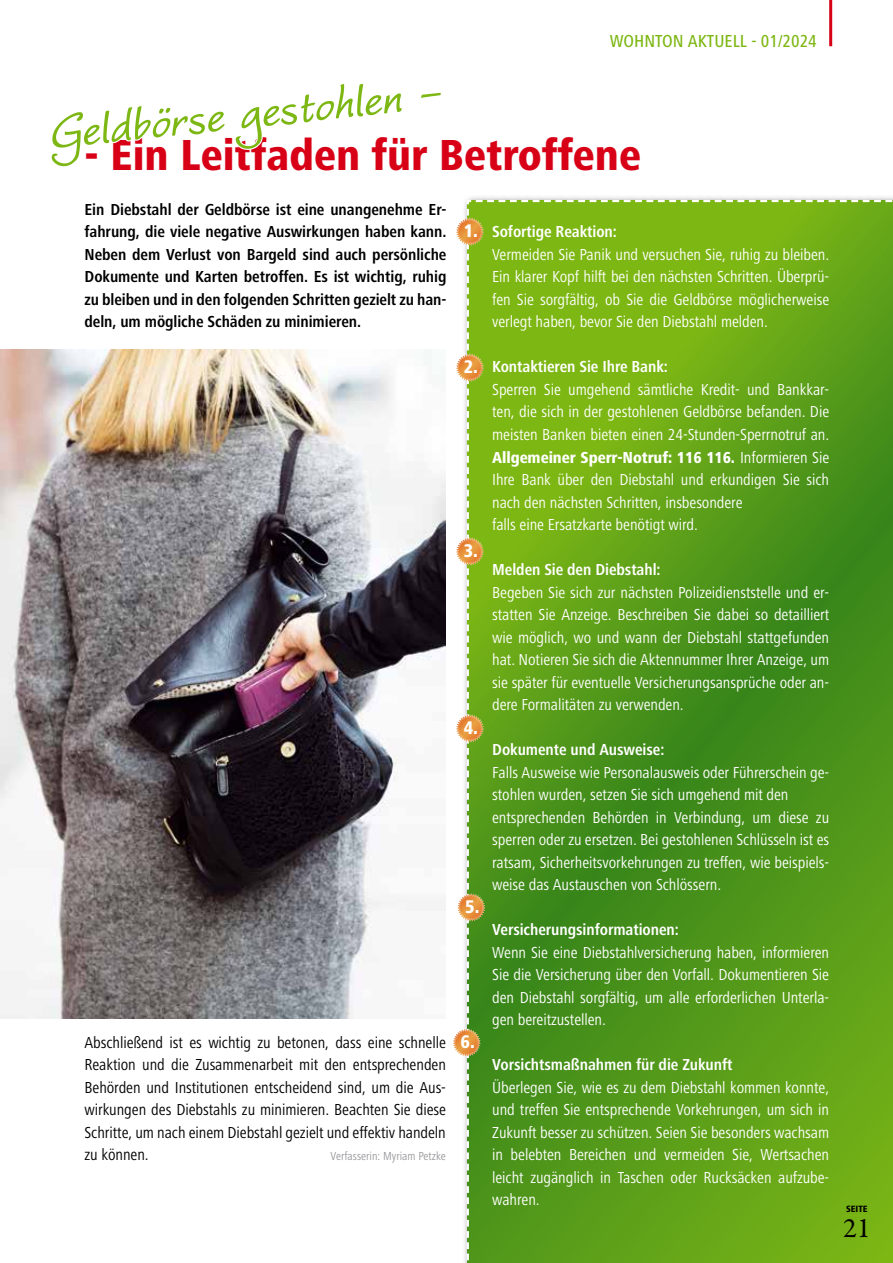
<style>
.page{position:relative;width:893px;height:1263px;background:#fff}
.page>*{position:absolute;margin:0;border:0;box-sizing:border-box;transform-origin:0 0}
.t1{font:italic 700 62.25px "Worstveld Sling";color:#7db713}
.t2{font:800 condensed 45px "Frutiger Next LT";color:#d80016}
.t3{font:28.35px "Garamond Premr Pro";color:#000}
.t4{font:800 condensed 19.05px "Frutiger Next LT";color:#fff}
.t5{font:500 condensed 18px "Frutiger Next LT";color:#7db713}
.t6{font:condensed 16.5px/22.5px "Frutiger Next LT";letter-spacing:-.005em;color:#fff;text-align:justify}
.t7{font:700 condensed 16.5px/22.5px "Frutiger Next LT";letter-spacing:-.005em;color:#000;text-align:justify}
.t8{font:condensed 16.5px/22.5px "Frutiger Next LT";letter-spacing:-.005em;color:#000;text-align:justify}
.t9{font:700 condensed 16.5px "Frutiger Next LT";letter-spacing:-.005em;color:#fff}
.t10{font:condensed 12px "Frutiger Next LT";color:#98989c}
.t11{font:800 condensed 9.45px "Frutiger Next LT";color:#000}
.s1{font-weight:800}
</style>
<div class="page">
<hr style="left:829px;top:0;width:3px;height:46px;background:#d80016">
<svg style="left:465px;top:199px;width:428px;height:1064px;background:#5a9e18"></svg>
<svg style="left:453px;top:209px;width:32px;height:1054px"></svg>
<img style="left:0;top:350px;width:446px;height:668px">
<hr style="left:842px;top:1215px;width:30px;height:1px;background:#7db713">
<p class="t5" style="left:610px;top:31px;width:209px">WOHNTON AKTUELL - 01/2024</p>
<h1 class="t1" style="left:45px;top:104px;width:395px;rotate:-6deg">Geldbörse gestohlen -</h1>
<h2 class="t2" style="left:85px;top:130px;width:558px">- Ein Leitfaden für Betroffene</h2>
<p class="t7" style="left:85px;top:198px;width:363px">Ein Diebstahl der Geldbörse ist eine unangenehme Er&shy;fahrung, die viele negative Auswirkungen haben kann.<br>Neben dem Verlust von Bargeld sind auch persönliche Dokumente und Karten betroffen. Es ist wichtig, ruhig zu bleiben und in den folgenden Schritten gezielt zu han&shy;deln, um mögliche Schäden zu minimieren.</p>
<p class="t8" style="left:85px;top:1031px;width:363px">Abschließend ist es wichtig zu betonen, dass eine schnelle Reaktion und die Zusammenarbeit mit den entsprechenden Behörden und Institutionen entscheidend sind, um die Aus&shy;wirkungen des Diebstahls zu minimieren. Beachten Sie diese Schritte, um nach einem Diebstahl gezielt und effektiv handeln zu können.</p>
<p class="t10" style="left:331px;top:1149px;width:117px">Verfasserin: Myriam Petzke</p>
<p class="t4" style="left:464px;top:220px;width:16px">1.</p>
<p class="t4" style="left:464px;top:356px;width:16px">2.</p>
<p class="t4" style="left:464px;top:540px;width:16px">3.</p>
<p class="t4" style="left:464px;top:717px;width:16px">4.</p>
<p class="t4" style="left:465px;top:896px;width:16px">5.</p>
<p class="t4" style="left:461px;top:1031px;width:16px">6.</p>
<p class="t9" style="left:492px;top:223px;width:126px">Sofortige Reaktion:</p>
<p class="t6" style="left:492px;top:243px;width:339px">Vermeiden Sie Panik und versuchen Sie, ruhig zu bleiben.<br>Ein klarer Kopf hilft bei den nächsten Schritten. Überprü&shy;fen Sie sorgfältig, ob Sie die Geldbörse möglicherweise verlegt haben, bevor Sie den Diebstahl melden.</p>
<p class="t9" style="left:492px;top:358px;width:177px">Kontaktieren Sie Ihre Bank:</p>
<p class="t6" style="left:492px;top:378px;width:339px;text-align:left">Sperren Sie umgehend sämtliche Kredit- und Bankkar&shy;ten, die sich in der gestohlenen Geldbörse befanden. Die meisten Banken bieten einen 24-Stunden-Sperrnotruf an.<br><span class="s1">Allgemeiner Sperr-Notruf: 116 116.</span> Informieren Sie Ihre Bank über den Diebstahl und erkundigen Sie sich nach den nächsten Schritten, insbesondere<br>falls eine Ersatzkarte benötigt wird.</p>
<p class="t9" style="left:492px;top:560px;width:170px">Melden Sie den Diebstahl:</p>
<p class="t6" style="left:492px;top:581px;width:339px">Begeben Sie sich zur nächsten Polizeidienststelle und er&shy;statten Sie Anzeige. Beschreiben Sie dabei so detailliert wie möglich, wo und wann der Diebstahl stattgefunden hat. Notieren Sie sich die Aktennummer Ihrer Anzeige, um sie später für eventuelle Versicherungsansprüche oder an&shy;dere Formalitäten zu verwenden.</p>
<p class="t9" style="left:492px;top:740px;width:174px">Dokumente und Ausweise:</p>
<p class="t6" style="left:492px;top:761px;width:339px;text-align:left">Falls Ausweise wie Personalausweis oder Führerschein ge&shy;stohlen wurden, setzen Sie sich umgehend mit den entsprechenden Behörden in Verbindung, um diese zu sperren oder zu ersetzen. Bei gestohlenen Schlüsseln ist es ratsam, Sicherheitsvorkehrungen zu treffen, wie beispiels&shy;weise das Austauschen von Schlössern.</p>
<p class="t9" style="left:492px;top:920px;width:188px">Versicherungsinformationen:</p>
<p class="t6" style="left:492px;top:941px;width:339px">Wenn Sie eine Diebstahlversicherung haben, informieren Sie die Versicherung über den Vorfall. Dokumentieren Sie den Diebstahl sorgfältig, um alle erforderlichen Unterla&shy;gen bereitzustellen.</p>
<p class="t9" style="left:492px;top:1055px;width:242px">Vorsichtsmaßnahmen für die Zukunft</p>
<p class="t6" style="left:492px;top:1076px;width:338px">Überlegen Sie, wie es zu dem Diebstahl kommen konnte, und treffen Sie entsprechende Vorkehrungen, um sich in Zukunft besser zu schützen. Seien Sie besonders wachsam in belebten Bereichen und vermeiden Sie, Wertsachen leicht zugänglich in Taschen oder Rucksäcken aufzube&shy;wahren.</p>
<p class="t11" style="left:846px;top:1204px;width:23px">SEITE</p>
<h3 class="t3" style="left:843px;top:1211px;width:29px">21</h3>
</div>
